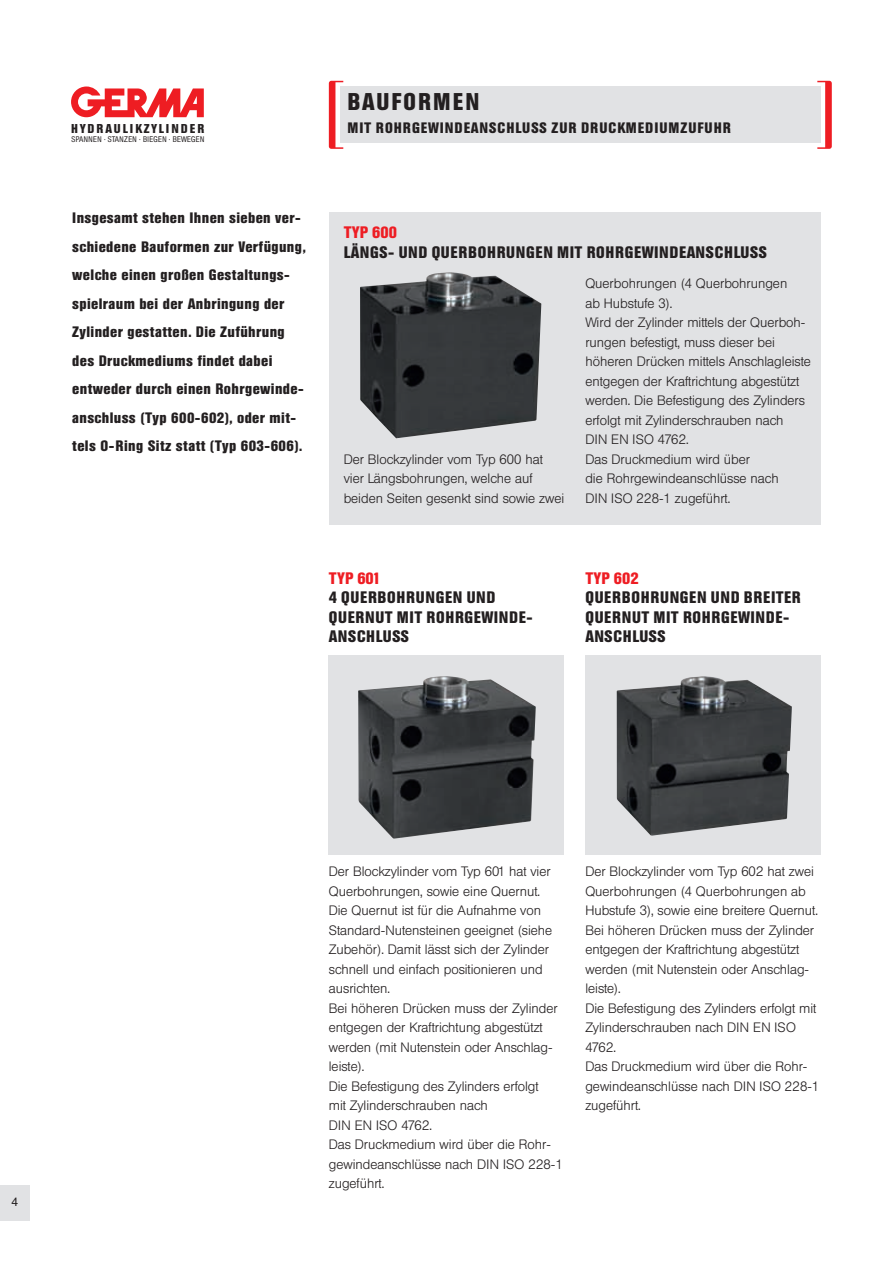
<style>
.page{position:relative;width:893px;height:1263px;background:#fff}
.page>*{position:absolute;margin:0;border:0;box-sizing:border-box;transform-origin:0 0}
.t1{font:700 24px "Helvetica Con BQ";letter-spacing:.09em;color:#231f20}
.t2{font:700 16.5px/19.5px "Helvetica Con BQ";letter-spacing:.04em;color:#231f20}
.t3{font:700 16.5px "Helvetica Con BQ";color:#ee1d23}
.t4{font:700 15px/28.5px "Helvetica Con BQ";letter-spacing:.025em;color:#231f20}
.t5{font:700 15px "Helvetica Con BQ";letter-spacing:.065em;color:#231f20}
.t6{font:300 13.5px/19.5px "Helvetica BQ";color:#231f20}
.t7{font:700 12.75px "Helvetica Con BQ";letter-spacing:.145em;color:#231f20}
.t8{font:12px "Helvetica";color:#231f20}
.t9{font:300 8.1px "Helvetica Con BQ";letter-spacing:.06em;color:#231f20}
</style>
<div class="page">
<div style="left:329px;top:213px;width:492px;height:312px;background:#e1e2e4"></div>
<div style="left:0;top:1185px;width:30px;height:35px;background:#e1e2e4"></div>
<div style="left:340px;top:87px;width:481px;height:56px;background:#e1e2e4"></div>
<svg style="left:329px;top:81px;width:14px;height:68px"></svg>
<svg style="left:817px;top:81px;width:15px;height:68px"></svg>
<div style="left:329px;top:655px;width:235px;height:200px;background:#e1e2e4"></div>
<img style="left:358px;top:676px;width:178px;height:163px">
<svg style="left:71px;top:86px;width:133px;height:31px"></svg>
<div style="left:585px;top:655px;width:236px;height:200px;background:#e1e2e4"></div>
<img style="left:617px;top:676px;width:175px;height:160px">
<img style="left:360px;top:272px;width:181px;height:166px">
<h1 class="t1" style="left:347px;top:89px;width:134px">BAUFORMEN</h1>
<p class="t7" style="left:71px;top:122px;width:135px">HYDRAULIKZYLINDER</p>
<p class="t5" style="left:347px;top:119px;width:385px">MIT ROHRGEWINDEANSCHLUSS ZUR DRUCKMEDIUMZUFUHR</p>
<p class="t9" style="left:71px;top:135px;width:134px">SPANNEN · STANZEN · BIEGEN · BEWEGEN</p>
<p class="t4" style="left:72px;top:203px;width:235px">Insgesamt stehen Ihnen sieben ver&shy;schiedene Bauformen zur Verfügung, welche einen großen Gestaltungs&shy;spielraum bei der Anbringung der Zylinder gestatten. Die Zuführung des Druckmediums findet dabei entweder durch einen Rohrgewinde&shy;anschluss (Typ 600-602), oder mit&shy;tels O-Ring Sitz statt (Typ 603-606).</p>
<p class="t3" style="left:344px;top:223px;width:55px">TYP 600</p>
<p class="t2" style="left:344px;top:242px;width:425px">LÄNGS- UND QUERBOHRUNGEN MIT ROHRGEWINDEANSCHLUSS</p>
<p class="t6" style="left:585px;top:274px;width:227px">Querbohrungen (4 Querbohrungen<br>ab Hubstufe 3).<br>Wird der Zylinder mittels der Querboh&shy;rungen befestigt, muss dieser bei höheren Drücken mittels Anschlagleiste entgegen der Kraftrichtung abgestützt werden. Die Befestigung des Zylinders erfolgt mit Zylinderschrauben nach<br>DIN EN ISO 4762.<br>Das Druckmedium wird über<br>die Rohrgewindeanschlüsse nach<br>DIN ISO 228-1 zugeführt.</p>
<p class="t6" style="left:344px;top:449px;width:222px">Der Blockzylinder vom Typ 600 hat vier Längsbohrungen, welche auf beiden Seiten gesenkt sind sowie zwei</p>
<p class="t3" style="left:329px;top:569px;width:53px">TYP 601</p>
<p class="t2" style="left:329px;top:587px;width:206px">4 QUERBOHRUNGEN UND<br>QUERNUT MIT ROHRGEWINDE -<br>ANSCHLUSS</p>
<p class="t3" style="left:585px;top:569px;width:55px">TYP 602</p>
<p class="t2" style="left:585px;top:587px;width:217px">QUERBOHRUNGEN UND BREITER<br>QUERNUT MIT ROHRGEWINDE-<br>ANSCHLUSS</p>
<p class="t8" style="left:12px;top:1195px;width:8px">4</p>
<p class="t6" style="left:329px;top:862px;width:235px">Der Blockzylinder vom Typ 601 hat vier<br>Querbohrungen, sowie eine Quernut.<br>Die Quernut ist für die Aufnahme von<br>Standard-Nutensteinen geeignet (siehe<br>Zubehör). Damit lässt sich der Zylinder schnell und einfach positionieren und ausrichten.<br>Bei höheren Drücken muss der Zylinder entgegen der Kraftrichtung abgestützt werden (mit Nutenstein oder Anschlag&shy;leiste).<br>Die Befestigung des Zylinders erfolgt<br>mit Zylinderschrauben nach<br>DIN EN ISO 4762.<br>Das Druckmedium wird über die Rohr&shy;gewindeanschlüsse nach DIN ISO 228-1 zugeführt.</p>
<p class="t6" style="left:585px;top:862px;width:235px">Der Blockzylinder vom Typ 602 hat zwei<br>Querbohrungen (4 Querbohrungen ab<br>Hubstufe 3), sowie eine breitere Quernut.<br>Bei höheren Drücken muss der Zylinder entgegen der Kraftrichtung abgestützt werden (mit Nutenstein oder Anschlag&shy;leiste).<br>Die Befestigung des Zylinders erfolgt mit<br>Zylinderschrauben nach DIN EN ISO<br>4762.<br>Das Druckmedium wird über die Rohr&shy;gewindeanschlüsse nach DIN ISO 228-1 zugeführt.</p>
</div>
